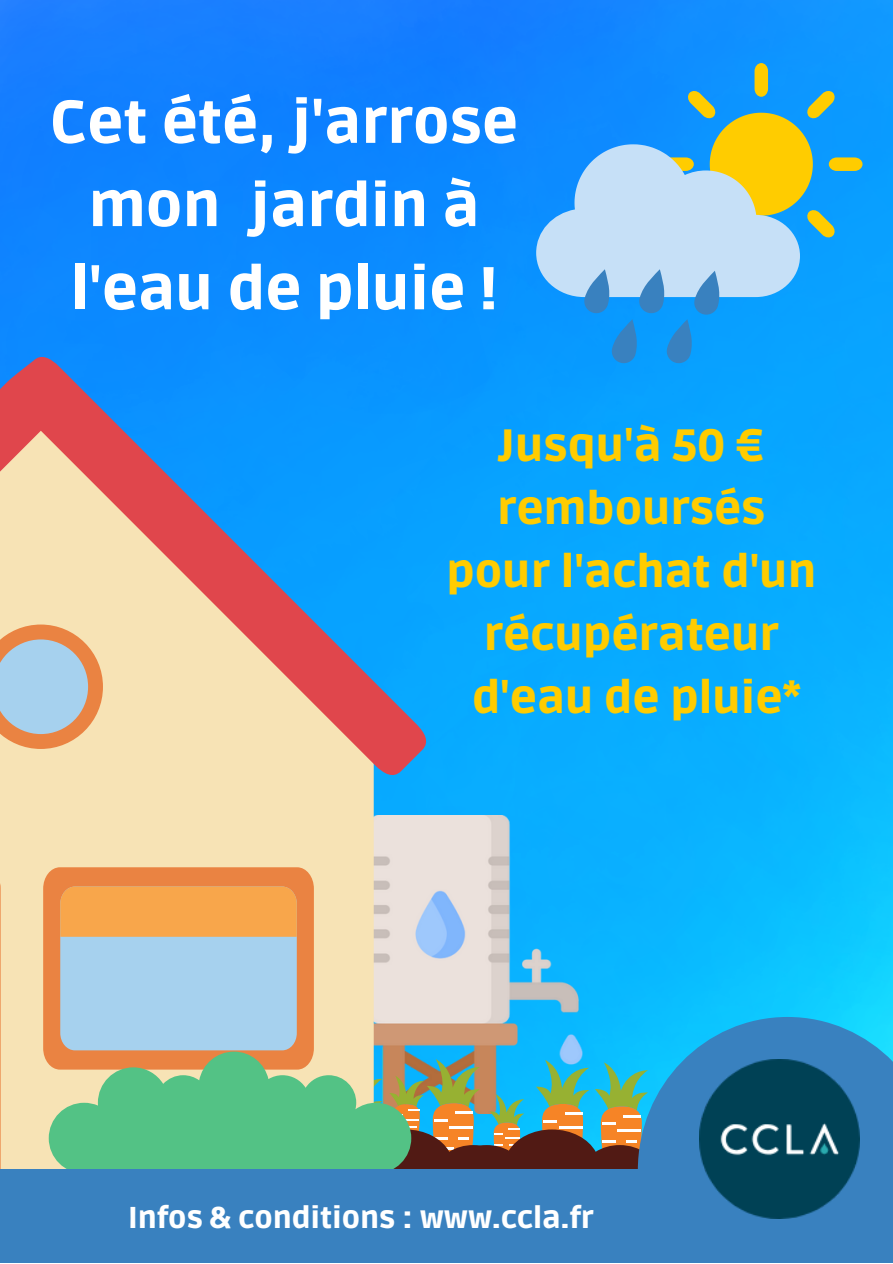
<style>
.page{position:relative;width:893px;height:1264px;background:#fff}
.page>*{position:absolute;margin:0;border:0;box-sizing:border-box;transform-origin:0 0}
.t1{font:900 60px/83.2px "Ruda";color:#fff;text-align:center}
.t2{font:900 45px "Ruda";color:#fc0}
.t3{font:900 30px "Ruda";color:#fff}
</style>
<div class="page">
<img style="left:0;top:0;width:892px;height:1016px">
<img style="left:374px;top:815px;width:208px;height:52px">
<svg style="left:536px;top:63px;width:326px;height:300px;background:#5ab0e1"></svg>
<div style="left:0;top:779px;width:374px;height:88px;background:#f7e3b5"></div>
<svg style="left:0;top:353px;width:430px;height:426px;background:#88a3c1"></svg>
<svg style="left:0;top:624px;width:103px;height:125px;background:#c8bcaf"></svg>
<svg style="left:0;top:867px;width:657px;height:302px;background:#9abaaa"></svg>
<div style="left:0;top:1169px;width:892px;height:93px;background:#3981bf"></div>
<svg style="left:637px;top:1016px;width:255px;height:203px;fill:#3981bf"></svg>
<img style="left:699px;top:1059px;width:159px;height:159px">
<p class="t1" style="left:50px;top:82px;width:469px">Cet été, j'arrose mon jardin à l'eau de pluie !</p>
<p class="t2" style="left:499px;top:419px;width:266px">Jusqu'à 50 €</p>
<p class="t2" style="left:497px;top:482px;width:270px">remboursés</p>
<p class="t2" style="left:446px;top:545px;width:371px">pour l'achat d'un</p>
<p class="t2" style="left:483px;top:608px;width:296px">récupérateur</p>
<p class="t2" style="left:472px;top:671px;width:331px">d'eau de pluie*</p>
<p class="t3" style="left:128px;top:1200px;width:467px">Infos &amp; conditions : www.ccla.fr</p>
</div>
